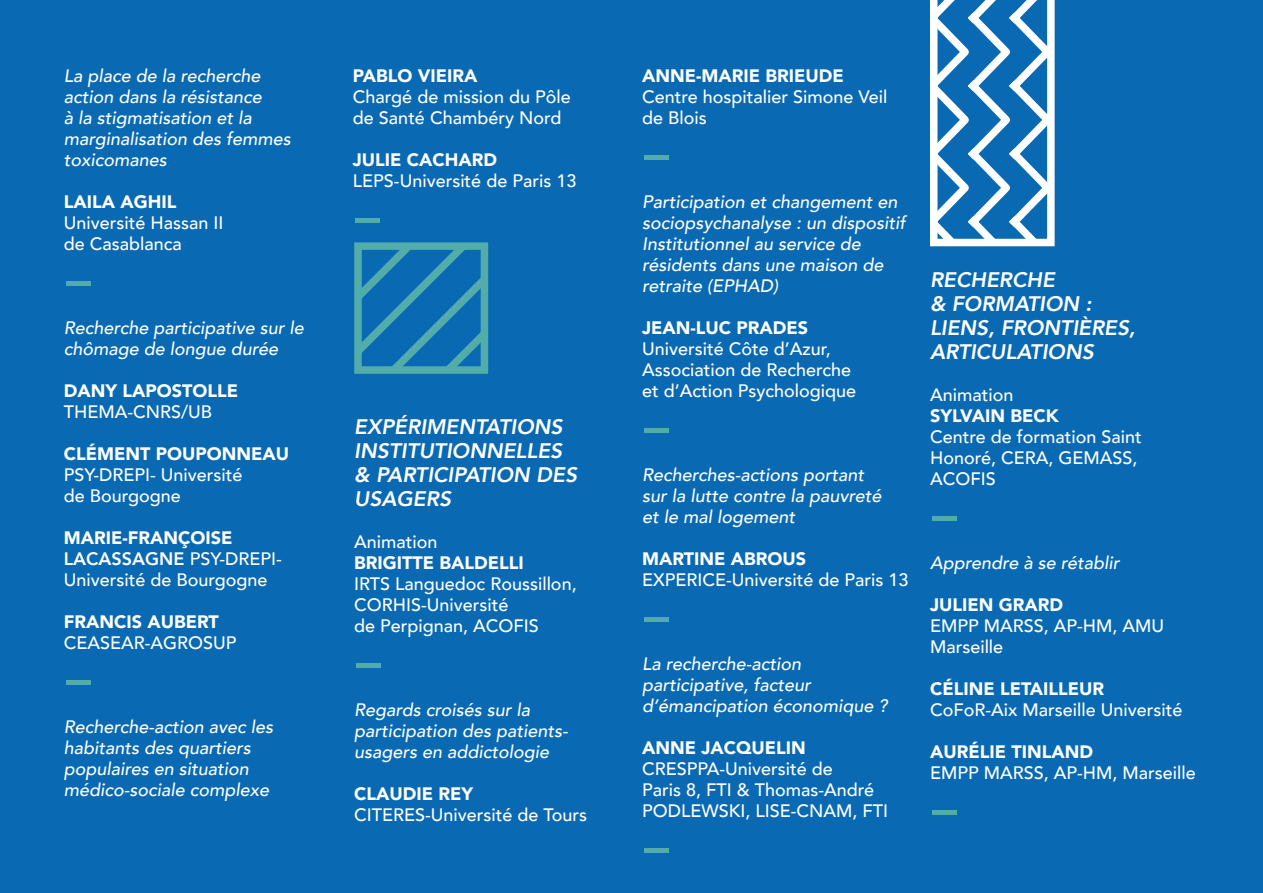
<style>
.page{position:relative;width:1263px;height:893px;background:#096ab3}
.page>*{position:absolute;margin:0;border:0;box-sizing:border-box;transform-origin:0 0}
.t1{font:900 34.65px "Avenir";color:#52adaa;scale:2.86 1}
.t2{font:italic 800 21px/24px "Avenir";color:#fff}
.t3{font:500 18px/21px "Avenir";color:#fff}
.t4{font:italic 500 18px/21px "Avenir";color:#fff}
.t5{font:900 18px "Avenir";color:#fff}
.s1{font-weight:900}
.s2{font-weight:800}
</style>
<div class="page">
<svg style="left:354px;top:242px;width:135px;height:132px"></svg>
<svg style="left:930px;top:0;width:125px;height:247px"></svg>
<p class="t4" style="left:64px;top:65px;width:229px">La place de la recherche action dans la résistance<br>à la stigmatisation et la marginalisation des femmes toxicomanes</p>
<p class="t5" style="left:64px;top:186px;width:114px">LAILA AGHIL</p>
<p class="t3" style="left:64px;top:211px;width:161px">Université Hassan II de Casablanca</p>
<h1 class="t1" style="left:64px;top:250px;width:12px">-</h1>
<p class="t4" style="left:64px;top:317px;width:242px">Recherche participative sur le chômage de longue durée</p>
<p class="t5" style="left:64px;top:375px;width:176px">DANY LAPOSTOLLE</p>
<p class="t3" style="left:64px;top:400px;width:150px">THEMA-CNRS/UB</p>
<p class="t5" style="left:64px;top:438px;width:227px">CLÉMENT POUPONNEAU</p>
<p class="t3" style="left:64px;top:463px;width:180px">PSY-DREPI- Université de Bourgogne</p>
<p class="t3" style="left:64px;top:526px;width:220px"><span class="s1">MARIE-FRANÇOISE<br></span><span class="s2">LACASSAGNE</span> PSY-DREPI-<br>Université de Bourgogne</p>
<p class="t5" style="left:64px;top:606px;width:157px">FRANCIS AUBERT</p>
<p class="t3" style="left:64px;top:631px;width:174px">CEASEAR-AGROSUP</p>
<h1 class="t1" style="left:64px;top:649px;width:12px">-</h1>
<p class="t4" style="left:64px;top:716px;width:211px">Recherche-action avec les habitants des quartiers populaires en situation médico-sociale complexe</p>
<p class="t5" style="left:353px;top:60px;width:126px">PABLO VIEIRA</p>
<p class="t3" style="left:353px;top:85px;width:219px">Chargé de mission du Pôle de Santé Chambéry Nord</p>
<p class="t5" style="left:353px;top:144px;width:146px">JULIE CACHARD</p>
<p class="t3" style="left:353px;top:169px;width:225px">LEPS-Université de Paris 13</p>
<h1 class="t1" style="left:353px;top:187px;width:12px">-</h1>
<p class="t2" style="left:354px;top:415px;width:224px">EXPÉRIMENTATIONS<br>INSTITUTIONNELLES &amp; PARTICIPATION DES<br>USAGERS</p>
<p class="t3" style="left:354px;top:531px;width:85px">Animation</p>
<p class="t5" style="left:354px;top:548px;width:171px">BRIGITTE BALDELLI</p>
<p class="t3" style="left:354px;top:573px;width:224px">IRTS Languedoc Roussillon,<br>CORHIS-Université<br>de Perpignan, ACOFIS</p>
<h1 class="t1" style="left:354px;top:633px;width:12px">-</h1>
<p class="t4" style="left:354px;top:700px;width:215px">Regards croisés sur la participation des patients&shy;usagers en addictologie</p>
<p class="t5" style="left:354px;top:779px;width:120px">CLAUDIE REY</p>
<p class="t3" style="left:354px;top:804px;width:235px">CITERES-Université de Tours</p>
<p class="t5" style="left:642px;top:60px;width:203px">ANNE-MARIE BRIEUDE</p>
<p class="t3" style="left:642px;top:85px;width:247px">Centre hospitalier Simone Veil de Blois</p>
<h1 class="t1" style="left:642px;top:124px;width:12px">-</h1>
<p class="t4" style="left:642px;top:191px;width:265px">Participation et changement en sociopsychanalyse : un dispositif<br>Institutionnel au service de résidents dans une maison de retraite (EPHAD)</p>
<p class="t5" style="left:642px;top:312px;width:168px">JEAN-LUC PRADES</p>
<p class="t3" style="left:642px;top:337px;width:216px">Université Côte d’Azur,<br>Association de Recherche et d’Action Psychologique</p>
<h1 class="t1" style="left:642px;top:397px;width:12px">-</h1>
<p class="t4" style="left:642px;top:464px;width:241px">Recherches-actions portant sur la lutte contre la pauvreté et le mal logement</p>
<p class="t5" style="left:642px;top:543px;width:165px">MARTINE ABROUS</p>
<p class="t3" style="left:642px;top:568px;width:268px">EXPERICE-Université de Paris 13</p>
<h1 class="t1" style="left:642px;top:586px;width:12px">-</h1>
<p class="t4" style="left:642px;top:653px;width:247px">La recherche-action participative, facteur d’émancipation économique ?</p>
<p class="t5" style="left:642px;top:732px;width:165px">ANNE JACQUELIN</p>
<p class="t3" style="left:642px;top:757px;width:248px">CRESPPA-Université de<br>Paris 8, FTI &amp; Thomas-André<br>PODLEWSKI, LISE-CNAM, FTI</p>
<h1 class="t1" style="left:642px;top:817px;width:12px">-</h1>
<p class="t2" style="left:930px;top:268px;width:207px">RECHERCHE<br>&amp; FORMATION :<br>LIENS, FRONTIÈRES,<br>ARTICULATIONS</p>
<p class="t3" style="left:930px;top:383px;width:85px">Animation</p>
<p class="t5" style="left:930px;top:400px;width:130px">SYLVAIN BECK</p>
<p class="t3" style="left:930px;top:425px;width:213px">Centre de formation Saint<br>Honoré, CERA, GEMASS,<br>ACOFIS</p>
<h1 class="t1" style="left:930px;top:485px;width:12px">-</h1>
<p class="t4" style="left:930px;top:553px;width:191px">Apprendre à se rétablir</p>
<p class="t5" style="left:930px;top:589px;width:135px">JULIEN GRARD</p>
<p class="t3" style="left:930px;top:614px;width:236px">EMPP MARSS, AP-HM, AMU<br>Marseille</p>
<p class="t5" style="left:930px;top:673px;width:176px">CÉLINE LETAILLEUR</p>
<p class="t3" style="left:930px;top:698px;width:254px">CoFoR-Aix Marseille Université</p>
<p class="t5" style="left:930px;top:736px;width:165px">AURÉLIE TINLAND</p>
<p class="t3" style="left:930px;top:761px;width:267px">EMPP MARSS, AP-HM, Marseille</p>
<h1 class="t1" style="left:930px;top:779px;width:12px">-</h1>
</div>
